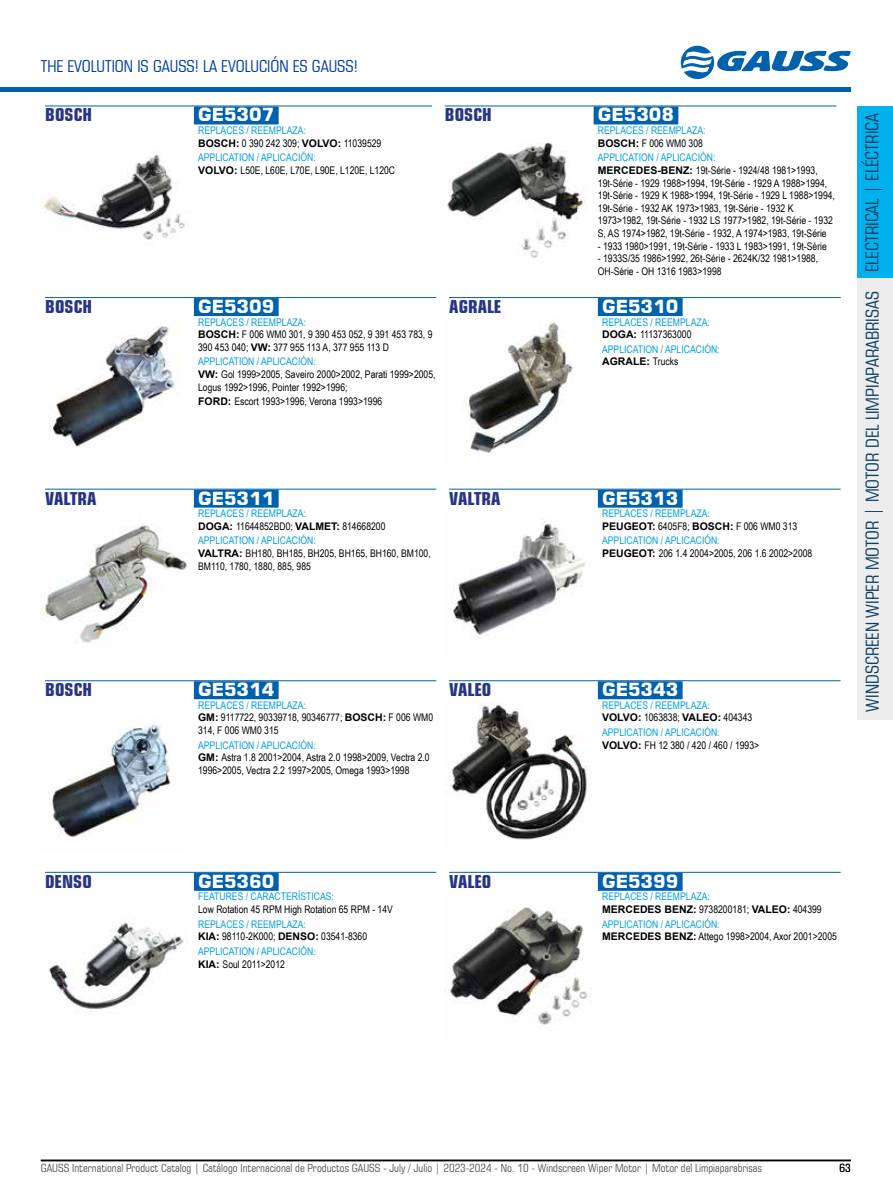
<style>
.page{position:relative;width:893px;height:1191px;background:#fff}
.page>*{position:absolute;margin:0;border:0;box-sizing:border-box;transform-origin:0 0}
.t1{font:condensed 18px "Square 721 BT";color:#0c3e64}
.t2{font:700 18px "Square 721 BT";color:#fff}
.t3{font:700 condensed 18px "Square 721 BT";color:#283583}
.t4{font:condensed 16.5px "Square 721 BT";color:#003da6}
.t5{font:condensed 11.25px "Square 721 BT";color:#575756}
.t6{font:condensed 11.25px "Square 721 BT";color:#000}
.t7{font:10.5px/12.6px "Arial Narrow";color:#000}
.t8{font:10.5px/12.6px "Arial Narrow";color:#009fe3}
.t9{font:700 10.5px "Arial";color:#000}
.s1{font-family:"Arial";font-weight:700;color:#000}
.s2{color:#000}
.s3{color:#009fe3}
.s4{font-family:"Arial";font-weight:700}
.s5{font-family:"Arial Narrow";font-weight:400}
</style>
<div class="page">
<hr style="left:41px;top:1159px;width:810px;height:2px;background:#000">
<div style="left:857px;top:106px;width:36px;height:172px;background:#00b1eb"></div>
<div style="left:857px;top:278px;width:36px;height:442px;background:#ededed"></div>
<hr style="left:0;top:87px;width:851px;height:4px;background:#0061ad">
<svg style="left:681px;top:46px;width:170px;height:33px"></svg>
<hr style="left:45px;top:106px;width:387px;height:1px;background:#0061ad">
<div style="left:194px;top:106px;width:85px;height:18px;background:#0061ad"></div>
<img style="left:41px;top:151px;width:147px;height:89px">
<hr style="left:445px;top:106px;width:391px;height:1px;background:#0061ad">
<div style="left:594px;top:106px;width:84px;height:18px;background:#0061ad"></div>
<img style="left:447px;top:142px;width:140px;height:116px">
<hr style="left:45px;top:297px;width:391px;height:1px;background:#0061ad">
<div style="left:194px;top:298px;width:85px;height:18px;background:#0061ad"></div>
<img style="left:50px;top:326px;width:129px;height:121px">
<hr style="left:449px;top:297px;width:392px;height:1px;background:#0061ad">
<div style="left:598px;top:298px;width:85px;height:18px;background:#0061ad"></div>
<img style="left:466px;top:319px;width:108px;height:134px">
<hr style="left:45px;top:489px;width:391px;height:1px;background:#0061ad">
<div style="left:194px;top:489px;width:85px;height:18px;background:#0061ad"></div>
<img style="left:41px;top:524px;width:147px;height:119px">
<hr style="left:449px;top:489px;width:392px;height:1px;background:#0061ad">
<div style="left:598px;top:489px;width:85px;height:18px;background:#0061ad"></div>
<img style="left:452px;top:519px;width:133px;height:116px">
<hr style="left:45px;top:680px;width:391px;height:1px;background:#0061ad">
<div style="left:194px;top:681px;width:85px;height:18px;background:#0061ad"></div>
<img style="left:49px;top:724px;width:123px;height:114px">
<hr style="left:449px;top:680px;width:392px;height:1px;background:#0061ad">
<div style="left:598px;top:681px;width:85px;height:18px;background:#0061ad"></div>
<img style="left:450px;top:702px;width:142px;height:138px">
<hr style="left:45px;top:872px;width:391px;height:1px;background:#0061ad">
<div style="left:194px;top:873px;width:85px;height:18px;background:#0061ad"></div>
<img style="left:49px;top:922px;width:139px;height:90px">
<hr style="left:449px;top:872px;width:392px;height:1px;background:#0061ad">
<div style="left:598px;top:873px;width:85px;height:18px;background:#0061ad"></div>
<img style="left:445px;top:907px;width:147px;height:118px">
<h2 class="t4" style="left:41px;top:56px;width:319px">THE EVOLUTION IS GAUSS! LA EVOLUCIÓN ES GAUSS!</h2>
<h1 class="t3" style="left:45px;top:104px;width:49px">BOSCH</h1>
<h1 class="t2" style="left:198px;top:104px;width:78px">GE5307</h1>
<p class="t8" style="left:198px;top:124px;width:185px">REPLACES / REEMPLAZA:<br><span class="s1">BOSCH:</span> <span class="s2">0 390 242 309;</span> <span class="s1">VOLVO:</span> <span class="s2">11039529</span></p>
<p class="t7" style="left:198px;top:151px;width:199px"><span class="s3">APPLICATION / APLICACIÓN:<br></span><span class="s4">VOLVO:</span> L50E, L60E, L70E, L90E, L120E, L120C</p>
<h1 class="t3" style="left:45px;top:295px;width:49px">BOSCH</h1>
<h1 class="t2" style="left:198px;top:295px;width:78px">GE5309</h1>
<p class="t7" style="left:198px;top:315px;width:236px"><span class="s3">REPLACES / REEMPLAZA:<br></span><span class="s4">BOSCH:</span> F 006 WM0 301, 9 390 453 052, 9 391 453 783, 9<br>390 453 040; <span class="s4">VW:</span> 377 955 113 A, 377 955 113 D</p>
<p class="t7" style="left:198px;top:355px;width:239px"><span class="s3">APPLICATION / APLICACIÓN:<br></span><span class="s4">VW:</span> Gol 1999&gt;2005, Saveiro 2000&gt;2002, Parati 1999&gt;2005,<br>Logus 1992&gt;1996, Pointer 1992&gt;1996;</p>
<p class="t7" style="left:198px;top:395px;width:186px"><span class="s4">FORD:</span> Escort 1993&gt;1996, Verona 1993&gt;1996</p>
<h1 class="t3" style="left:445px;top:104px;width:49px">BOSCH</h1>
<h1 class="t2" style="left:598px;top:104px;width:78px">GE5308</h1>
<p class="t8" style="left:598px;top:124px;width:109px">REPLACES / REEMPLAZA:<br><span class="s1">BOSCH:</span> <span class="s2">F 006 WM0 308</span></p>
<p class="t7" style="left:598px;top:151px;width:239px"><span class="s3">APPLICATION / APLICACIÓN:<br></span><span class="s4">MERCEDES-BENZ:</span> 19t-Série - 1924/48 1981&gt;1993, 19t-Série - 1929 1988&gt;1994, 19t-Série - 1929 A 1988&gt;1994, 19t-Série - 1929 K 1988&gt;1994, 19t-Série - 1929 L 1988&gt;1994, 19t-Série - 1932 AK 1973&gt;1983, 19t-Série - 1932 K 1973&gt;1982, 19t-Série - 1932 LS 1977&gt;1982, 19t-Série - 1932<br>S, AS 1974&gt;1982, 19t-Série - 1932, A 1974&gt;1983, 19t-Série</p>
<p class="t7" style="left:598px;top:239px;width:230px">- 1933 1980&gt;1991, 19t-Série - 1933 L 1983&gt;1991, 19t-Série</p>
<p class="t7" style="left:598px;top:252px;width:222px">- 1933S/35 1986&gt;1992, 26t-Série - 2624K/32 1981&gt;1988,<br>OH-Série - OH 1316 1983&gt;1998</p>
<h1 class="t3" style="left:449px;top:295px;width:54px">AGRALE</h1>
<h1 class="t2" style="left:602px;top:295px;width:78px">GE5310</h1>
<p class="t8" style="left:602px;top:315px;width:109px">REPLACES / REEMPLAZA:<br><span class="s1">DOGA:</span> <span class="s2">11137363000</span></p>
<p class="t8" style="left:602px;top:342px;width:119px">APPLICATION / APLICACIÓN:</p>
<p class="t9" style="left:602px;top:354px;width:78px">AGRALE: <span class="s5">Trucks</span></p>
<h1 class="t3" style="left:45px;top:487px;width:53px">VALTRA</h1>
<h1 class="t2" style="left:198px;top:487px;width:78px">GE5311</h1>
<p class="t7" style="left:198px;top:507px;width:189px"><span class="s3">REPLACES / REEMPLAZA:<br></span><span class="s4">DOGA:</span> 11644852BD0; <span class="s4">VALMET:</span> 814668200</p>
<p class="t7" style="left:198px;top:534px;width:234px"><span class="s3">APPLICATION / APLICACIÓN:<br></span><span class="s4">VALTRA:</span> BH180, BH185, BH205, BH165, BH160, BM100,<br>BM110, 1780, 1880, 885, 985</p>
<h1 class="t3" style="left:449px;top:487px;width:53px">VALTRA</h1>
<h1 class="t2" style="left:602px;top:487px;width:78px">GE5313</h1>
<p class="t8" style="left:602px;top:507px;width:197px">REPLACES / REEMPLAZA:<br><span class="s1">PEUGEOT:</span> <span class="s2">6405F8;</span> <span class="s1">BOSCH:</span> <span class="s2">F 006 WM0 313</span></p>
<p class="t7" style="left:602px;top:534px;width:212px"><span class="s3">APPLICATION / APLICACIÓN:<br></span><span class="s4">PEUGEOT:</span> 206 1.4 2004&gt;2005, 206 1.6 2002&gt;2008</p>
<h1 class="t3" style="left:45px;top:679px;width:49px">BOSCH</h1>
<h1 class="t2" style="left:198px;top:678px;width:78px">GE5314</h1>
<p class="t7" style="left:198px;top:698px;width:236px"><span class="s3">REPLACES / REEMPLAZA:<br></span><span class="s4">GM:</span> 9117722, 90339718, 90346777; <span class="s4">BOSCH:</span> F 006 WM0<br>314, F 006 WM0 315</p>
<p class="t7" style="left:198px;top:738px;width:233px"><span class="s3">APPLICATION / APLICACIÓN:<br></span><span class="s4">GM:</span> Astra 1.8 2001&gt;2004, Astra 2.0 1998&gt;2009, Vectra 2.0<br>1996&gt;2005, Vectra 2.2 1997&gt;2005, Omega 1993&gt;1998</p>
<h1 class="t3" style="left:449px;top:679px;width:44px">VALEO</h1>
<h1 class="t2" style="left:602px;top:678px;width:78px">GE5343</h1>
<p class="t8" style="left:602px;top:698px;width:152px">REPLACES / REEMPLAZA:<br><span class="s1">VOLVO:</span> <span class="s2">1063838;</span> <span class="s1">VALEO:</span> <span class="s2">404343</span></p>
<p class="t8" style="left:602px;top:725px;width:159px">APPLICATION / APLICACIÓN:<br><span class="s1">VOLVO:</span> <span class="s2">FH 12 380 / 420 / 460 / 1993&gt;</span></p>
<h1 class="t1" style="left:861px;top:272px;width:160px;rotate:-90deg">ELECTRICAL | ELÉCTRICA</h1>
<h1 class="t1" style="left:861px;top:711px;width:421px;rotate:-90deg">WINDSCREEN WIPER MOTOR | MOTOR DEL LIMPIAPARABRISAS</h1>
<h1 class="t3" style="left:45px;top:870px;width:48px">DENSO</h1>
<h1 class="t2" style="left:198px;top:870px;width:78px">GE5360</h1>
<p class="t8" style="left:198px;top:890px;width:137px">FEATURES / CARACTERÍSTICAS:</p>
<p class="t7" style="left:198px;top:902px;width:196px">Low Rotation 45 RPM High Rotation 65 RPM - 14V</p>
<p class="t7" style="left:198px;top:917px;width:171px"><span class="s3">REPLACES / REEMPLAZA:<br></span><span class="s4">KIA:</span> 98110-2K000; <span class="s4">DENSO:</span> 03541-8360</p>
<p class="t8" style="left:198px;top:944px;width:119px">APPLICATION / APLICACIÓN:<br><span class="s1">KIA:</span> <span class="s2">Soul 2011&gt;2012</span></p>
<h1 class="t3" style="left:449px;top:870px;width:44px">VALEO</h1>
<h1 class="t2" style="left:602px;top:870px;width:78px">GE5399</h1>
<p class="t8" style="left:602px;top:890px;width:109px">REPLACES / REEMPLAZA:</p>
<p class="t9" style="left:602px;top:901px;width:221px">MERCEDES BENZ: <span class="s5">9738200181;</span> VALEO: <span class="s5">404399</span></p>
<p class="t7" style="left:602px;top:917px;width:236px"><span class="s3">APPLICATION / APLICACIÓN:<br></span><span class="s4">MERCEDES BENZ:</span> Attego 1998&gt;2004, Axor 2001&gt;2005</p>
<p class="t5" style="left:41px;top:1161px;width:723px">GAUSS International Product Catalog | Catálogo Internacional de Productos GAUSS - July / Julio | 2023-2024 - No. 10 - Windscreen Wiper Motor | Motor del Limpiaparabrisas</p>
<p class="t6" style="left:840px;top:1161px;width:13px">63</p>
</div>
